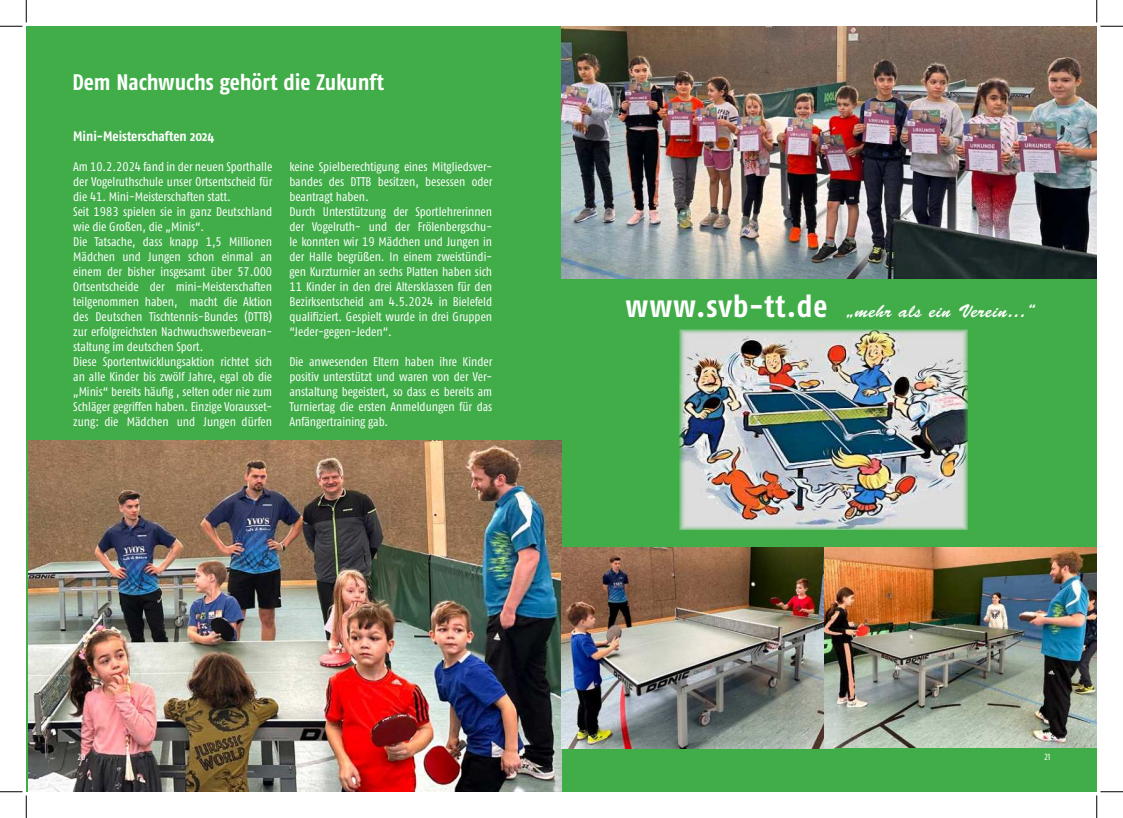
<style>
.page{position:relative;width:1123px;height:818px;background:#fff}
.page>*{position:absolute;margin:0;border:0;box-sizing:border-box;transform-origin:0 0}
.t1{font:22.5px "Fago Co Bold Lf";letter-spacing:-.005em;color:#fff}
.t2{font:18.75px "Brush Script Std";letter-spacing:.03em;color:#fff}
.t3{font:700 13.75px "Fago Co";letter-spacing:-.005em;color:#fff}
.t4{font:12.5px/15px "Fago Co Regular Tf";color:#fff}
.t5{font:9.38px "Fago Co Regular Lf";color:#fff}
.s1{font-family:"Fago Co";font-weight:700;font-size:31.25px}
</style>
<div class="page">
<div style="left:26px;top:26px;width:1070px;height:766px;background:#41ad49"></div>
<img style="left:679px;top:329px;width:289px;height:201px">
<img style="left:561px;top:26px;width:535px;height:252px">
<img style="left:28px;top:441px;width:533px;height:351px">
<img style="left:561px;top:547px;width:272px;height:201px">
<img style="left:825px;top:547px;width:271px;height:200px">
<svg style="left:0;top:0;width:27px;height:27px"></svg>
<svg style="left:0;top:791px;width:27px;height:27px"></svg>
<svg style="left:1096px;top:0;width:27px;height:27px"></svg>
<svg style="left:1096px;top:791px;width:27px;height:27px"></svg>
<h1 class="t1" style="left:72px;top:70px;width:313px">Dem Nachwuchs gehört die Zukunft</h1>
<p class="t3" style="left:73px;top:128px;width:142px">Mini-Meisterschaften 2024</p>
<p class="t4" style="left:73px;top:159px;width:201px">Am 10.2.2024 fand in der neuen Sporthalle der Vogelruthschule unser Ortsentscheid für die 41. Mini-Meisterschaften statt.<br>Seit 1983 spielen sie in ganz Deutschland wie die Großen, die „Minis“.<br>Die Tatsache, dass knapp 1,5 Millionen Mädchen und Jungen schon einmal an einem der bisher insgesamt über 57.000<br>Ortsentscheide der mini-Meisterschaften teilgenommen haben, macht die Aktion des Deutschen Tischtennis-Bundes (DTTB) zur erfolgreichsten Nachwuchswerbeveran&shy;staltung im deutschen Sport.<br>Diese Sportentwicklungsaktion richtet sich an alle Kinder bis zwölf Jahre, egal ob die „Minis“ bereits häufig , selten oder nie zum Schläger gegriffen haben. Einzige Vorausset&shy;zung: die Mädchen und Jungen dürfen</p>
<p class="t4" style="left:289px;top:159px;width:204px">keine Spielberechtigung eines Mitgliedsver&shy;bandes des DTTB besitzen, besessen oder beantragt haben.<br>Durch Unterstützung der Sportlehrerinnen der Vogelruth- und der Frölenbergschu&shy;le konnten wir 19 Mädchen und Jungen in der Halle begrüßen. In einem zweistündi&shy;gen Kurzturnier an sechs Platten haben sich 11 Kinder in den drei Altersklassen für den Bezirksentscheid am 4.5.2024 in Bielefeld qualifiziert. Gespielt wurde in drei Gruppen “Jeder-gegen-Jeden“.</p>
<p class="t4" style="left:289px;top:354px;width:204px;text-align:justify">Die anwesenden Eltern haben ihre Kinder positiv unterstützt und waren von der Ver&shy;anstaltung begeistert, so dass es bereits am Turniertag die ersten Anmeldungen für das Anfängertraining gab.</p>
<p class="t5" style="left:78px;top:753px;width:9px">20</p>
<h2 class="t2" style="left:625px;top:299px;width:411px"><span class="s1">www.svb-tt.de</span> „mehr als ein Verein...“</h2>
<p class="t5" style="left:1044px;top:753px;width:8px">21</p>
</div>
